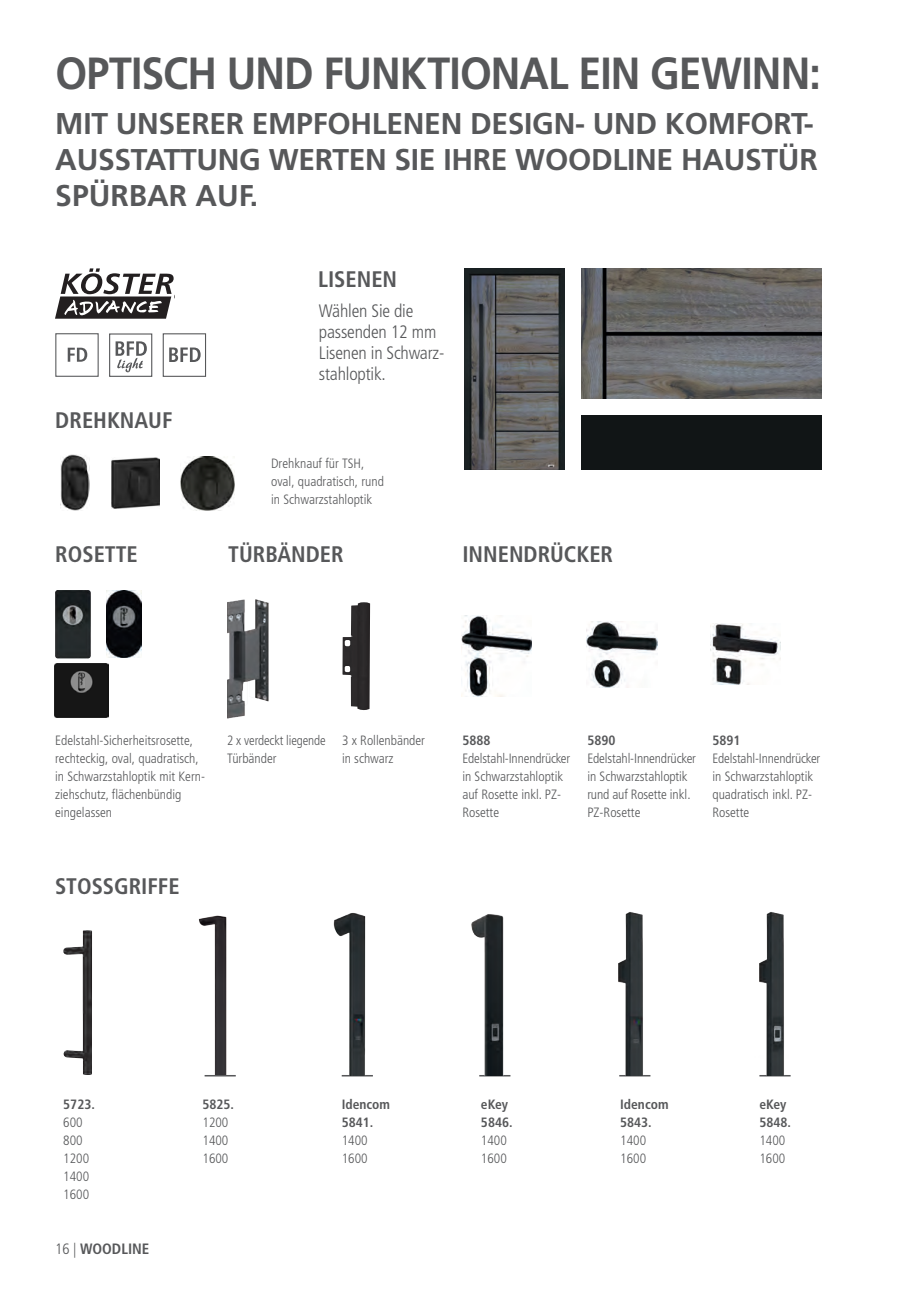
<style>
.page{position:relative;width:919px;height:1289px;background:#fff}
.page>*{position:absolute;margin:0;border:0;box-sizing:border-box;transform-origin:0 0}
.t1{font:700 45px "Frutiger LT Std";letter-spacing:-.02em;color:#57585a;scale:.91 1}
.t2{font:700 30px/36px "Frutiger LT Std";letter-spacing:-.01em;color:#57585a}
.t3{font:700 condensed 22.5px "Frutiger LT Std";color:#57585a}
.t4{font:300 condensed 18px/21px "Frutiger LT Std";letter-spacing:-.01em;color:#57585a}
.t5{font:700 condensed 15px "Frutiger LT Std";color:#57585a}
.t6{font:300 condensed 13.5px/18px "Frutiger LT Std";color:#57585a}
.t7{font:700 condensed 13.5px/18px "Frutiger LT Std";color:#57585a}
.s1{font-weight:300}
</style>
<div class="page">
<svg style="left:55px;top:268px;width:119px;height:51px"></svg>
<svg style="left:68px;top:348px;width:19px;height:14px"></svg>
<div style="left:55px;top:333px;width:44px;height:44px;border:1px solid #57585a"></div>
<svg style="left:169px;top:347px;width:31px;height:15px"></svg>
<div style="left:163px;top:333px;width:43px;height:44px;border:1px solid #57585a"></div>
<svg style="left:116px;top:341px;width:31px;height:31px"></svg>
<div style="left:109px;top:333px;width:43px;height:44px;border:1px solid #57585a"></div>
<hr style="left:342px;top:1074px;width:31px;height:2px;background:#57585a">
<hr style="left:479px;top:1074px;width:31px;height:2px;background:#57585a">
<hr style="left:619px;top:1074px;width:31px;height:2px;background:#57585a">
<hr style="left:759px;top:1074px;width:31px;height:2px;background:#57585a">
<hr style="left:204px;top:1074px;width:32px;height:2px;background:#57585a">
<img style="left:342px;top:602px;width:28px;height:108px">
<img style="left:227px;top:599px;width:42px;height:120px">
<img style="left:710px;top:623px;width:70px;height:62px">
<img style="left:462px;top:615px;width:69px;height:81px">
<img style="left:586px;top:621px;width:71px;height:66px">
<img style="left:63px;top:930px;width:29px;height:144px">
<img style="left:618px;top:912px;width:32px;height:163px">
<img style="left:759px;top:912px;width:31px;height:163px">
<img style="left:333px;top:913px;width:40px;height:162px">
<img style="left:471px;top:914px;width:39px;height:161px">
<img style="left:198px;top:915px;width:29px;height:159px">
<img style="left:464px;top:268px;width:101px;height:202px">
<img style="left:582px;top:268px;width:239px;height:131px">
<div style="left:582px;top:416px;width:239px;height:53px;background:#111516"></div>
<img style="left:55px;top:590px;width:36px;height:69px">
<img style="left:106px;top:590px;width:35px;height:67px">
<img style="left:55px;top:664px;width:53px;height:53px">
<img style="left:60px;top:455px;width:30px;height:55px">
<img style="left:112px;top:458px;width:48px;height:50px">
<img style="left:181px;top:457px;width:53px;height:53px">
<h1 class="t1" style="left:55px;top:47px;width:842px">OPTISCH UND FUNKTIONAL EIN GEWINN:</h1>
<h2 class="t2" style="left:55px;top:106px;width:763px">MIT UNSERER EMPFOHLENEN DESIGN- UND KOMFORT-<br>AUSSTATTUNG WERTEN SIE IHRE WOODLINE HAUSTÜR<br>SPÜRBAR AUF.</h2>
<h3 class="t3" style="left:55px;top:407px;width:119px">DREHKNAUF</h3>
<h3 class="t3" style="left:318px;top:266px;width:81px">LISENEN</h3>
<h3 class="t4" style="left:319px;top:301px;width:127px">Wählen Sie die passenden 12 mm<br>Lisenen in Schwarz&shy;stahloptik.</h3>
<p class="t6" style="left:271px;top:454px;width:114px">Drehknauf für TSH, oval, quadratisch, rund in Schwarzstahloptik</p>
<h3 class="t3" style="left:55px;top:540px;width:84px">ROSETTE</h3>
<h3 class="t3" style="left:228px;top:540px;width:117px">TÜRBÄNDER</h3>
<h3 class="t3" style="left:462px;top:540px;width:152px">INNENDRÜCKER</h3>
<p class="t6" style="left:55px;top:731px;width:151px">Edelstahl-Sicherheitsrosette, rechteckig, oval, quadratisch, in Schwarzstahloptik mit Kern&shy;ziehschutz, flächenbündig eingelassen</p>
<p class="t6" style="left:227px;top:731px;width:100px">2 x verdeckt liegende<br>Türbänder</p>
<p class="t7" style="left:712px;top:731px;width:30px">5891</p>
<p class="t6" style="left:342px;top:731px;width:84px">3 x Rollenbänder in schwarz</p>
<p class="t7" style="left:587px;top:731px;width:30px">5890</p>
<p class="t6" style="left:587px;top:749px;width:110px">Edelstahl-Innendrücker in Schwarzstahloptik rund auf Rosette inkl.<br>PZ-Rosette</p>
<p class="t7" style="left:462px;top:731px;width:30px">5888</p>
<p class="t6" style="left:462px;top:749px;width:109px">Edelstahl-Innendrücker in Schwarzstahloptik auf Rosette inkl. PZ-<br>Rosette</p>
<p class="t6" style="left:712px;top:749px;width:109px">Edelstahl-Innendrücker in Schwarzstahloptik quadratisch inkl. PZ-<br>Rosette</p>
<h3 class="t3" style="left:55px;top:873px;width:126px">STOSSGRIFFE</h3>
<p class="t7" style="left:63px;top:1095px;width:33px">5723.</p>
<p class="t6" style="left:63px;top:1113px;width:27px">600<br>800<br>1200<br>1400<br>1600</p>
<p class="t5" style="left:55px;top:1240px;width:96px"><span class="s1">16 |</span> WOODLINE</p>
<p class="t7" style="left:202px;top:1095px;width:33px">5825.</p>
<p class="t6" style="left:202px;top:1113px;width:27px;text-align:justify">1200<br>1400<br>1600</p>
<p class="t7" style="left:342px;top:1095px;width:50px">Idencom<br>5841.</p>
<p class="t6" style="left:342px;top:1131px;width:27px">1400<br>1600</p>
<p class="t7" style="left:481px;top:1095px;width:33px">eKey<br>5846.</p>
<p class="t6" style="left:481px;top:1131px;width:27px">1400<br>1600</p>
<p class="t7" style="left:620px;top:1095px;width:50px">Idencom<br>5843.</p>
<p class="t6" style="left:620px;top:1131px;width:27px">1400<br>1600</p>
<p class="t7" style="left:759px;top:1095px;width:33px">eKey<br>5848.</p>
<p class="t6" style="left:759px;top:1131px;width:27px">1400<br>1600</p>
</div>
